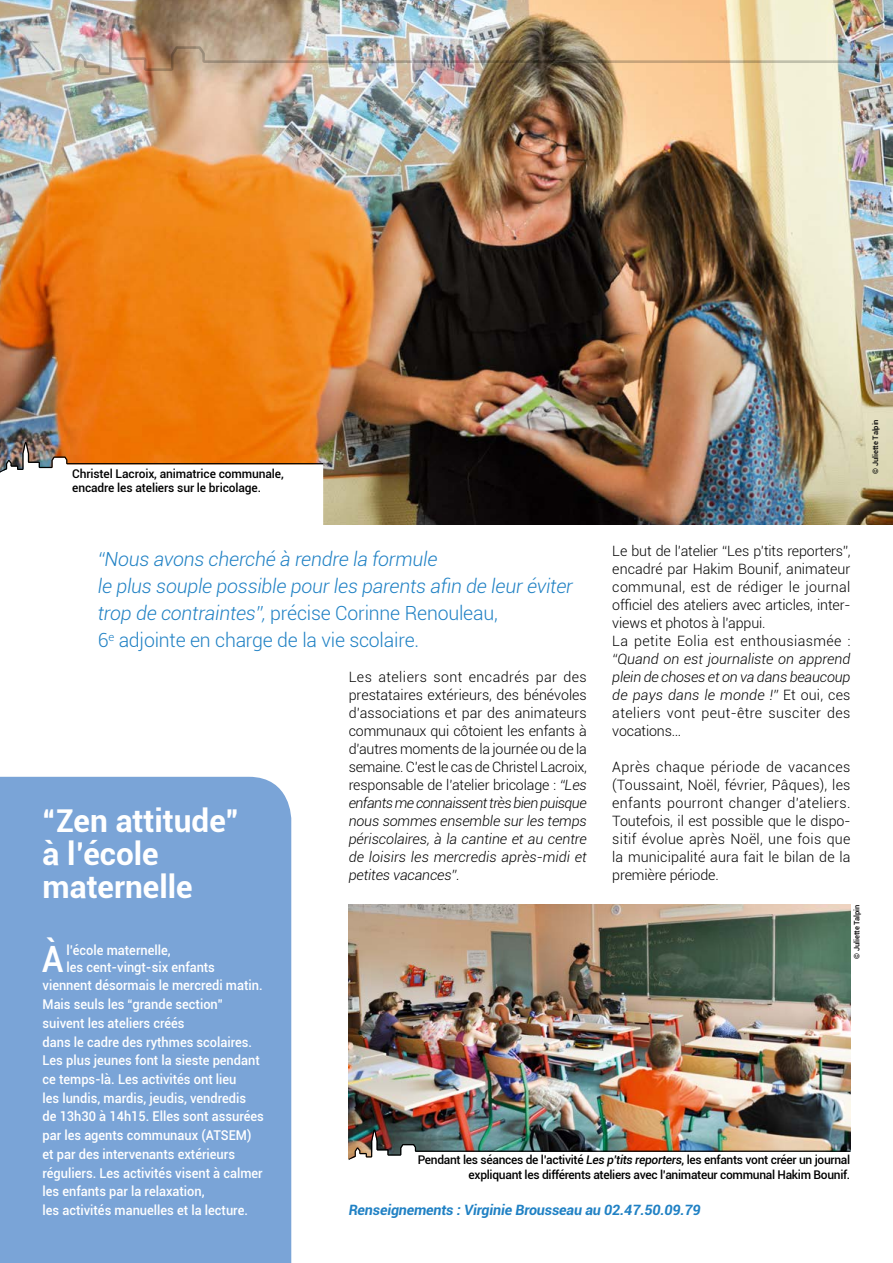
<style>
.page{position:relative;width:893px;height:1263px;background:#fff}
.page>*{position:absolute;margin:0;border:0;box-sizing:border-box;transform-origin:0 0}
.t1{font:500 36.3px "Roboto";color:#fff;scale:.95 1}
.t2{font:700 31.5px/33px "Roboto";color:#fff}
.t3{font:italic 300 19.5px/27px "Roboto";letter-spacing:-.01em;color:#2081c4}
.t4{font:300 14.25px/18px "Roboto";letter-spacing:.005em;color:#000}
.t5{font:italic 300 14.25px/18px "Roboto";letter-spacing:-.01em;color:#000;text-align:justify}
.t6{font:italic 700 14.25px "Roboto";letter-spacing:-.01em;color:#2081c4}
.t7{font:500 13.5px/18.8px "Roboto";color:#fff;scale:.95 1}
.t8{font:500 12px/14.4px "Roboto";letter-spacing:-.025em;color:#000}
.t9{font:500 7.5px "Roboto";letter-spacing:-.01em;color:#000}
.s1{font-style:normal}
.s2{font-style:italic}
</style>
<div class="page">
<img style="left:0;top:0;width:892px;height:1263px">
<p class="t8" style="left:72px;top:466px;width:213px">Christel Lacroix, animatrice communale, encadre les ateliers sur le bricolage.</p>
<p class="t9" style="left:870px;top:473px;width:56px;rotate:-90deg">© Juliette Talpin</p>
<p class="t4" style="left:612px;top:542px;width:240px">Le but de l’atelier “Les p’tits reporters”, encadré par Hakim Bounif, animateur communal, est de rédiger le journal officiel des ateliers avec articles, inter&shy;views et photos à l’appui.<br>La petite Eolia est enthousiasmée :</p>
<p class="t5" style="left:612px;top:650px;width:240px">“Quand on est journaliste on apprend plein de choses et on va dans beaucoup de pays dans le monde !” <span class="s1">Et oui, ces ateliers vont peut-être susciter des vocations…</span></p>
<p class="t4" style="left:612px;top:758px;width:240px">Après chaque période de vacances (Toussaint, Noël, février, Pâques), les enfants pourront changer d’ateliers.<br>Toutefois, il est possible que le dispo&shy;sitif évolue après Noël, une fois que la municipalité aura fait le bilan de la première période.</p>
<h3 class="t3" style="left:98px;top:545px;width:477px">“Nous avons cherché à rendre la formule<br>le plus souple possible pour les parents afin de leur éviter trop de contraintes”, <span class="s1">précise Corinne Renouleau,<br>6</span><sup>e</sup> <span class="s1">adjointe en charge de la vie scolaire.</span></h3>
<p class="t4" style="left:349px;top:668px;width:240px;text-align:justify">Les ateliers sont encadrés par des prestataires extérieurs, des bénévoles d’associations et par des animateurs communaux qui côtoient les enfants à d’autres moments de la journée ou de la semaine. C’est le cas de Christel Lacroix, responsable de l’atelier bricolage : <span class="s2">“Les enfants me connaissent très bien puisque nous sommes ensemble sur les temps périscolaires, à la cantine et au centre de loisirs les mercredis après-midi et petites vacances”.</span></p>
<h2 class="t2" style="left:43px;top:803px;width:198px">“Zen attitude” à l’école maternelle</h2>
<h1 class="t1" style="left:42px;top:933px;width:25px">À</h1>
<p class="t7" style="left:67px;top:942px;width:158px;line-height:16.2px">l’école maternelle,<br>les cent-vingt-six enfants</p>
<p class="t7" style="left:43px;top:975px;width:234px">viennent désormais le mercredi matin.<br>Mais seuls les “grande section” suivent les ateliers créés<br>dans le cadre des rythmes scolaires.<br>Les plus jeunes font la sieste pendant ce temps-là. Les activités ont lieu<br>les lundis, mardis, jeudis, vendredis<br>de 13h30 à 14h15. Elles sont assurées par les agents communaux (ATSEM) et par des intervenants extérieurs réguliers. Les activités visent à calmer les enfants par la relaxation,<br>les activités manuelles et la lecture.</p>
<p class="t9" style="left:851px;top:958px;width:56px;rotate:-90deg">© Juliette Talpin</p>
<p class="t8" style="left:418px;top:1152px;width:434px;text-align:right">Pendant les séances de l’activité <span class="s2">Les p’tits reporters</span>, les enfants vont créer un journal expliquant les différents ateliers avec l’animateur communal Hakim Bounif.</p>
<p class="t6" style="left:349px;top:1200px;width:354px">Renseignements : Virginie Brousseau au 02.47.50.09.79</p>
</div>
